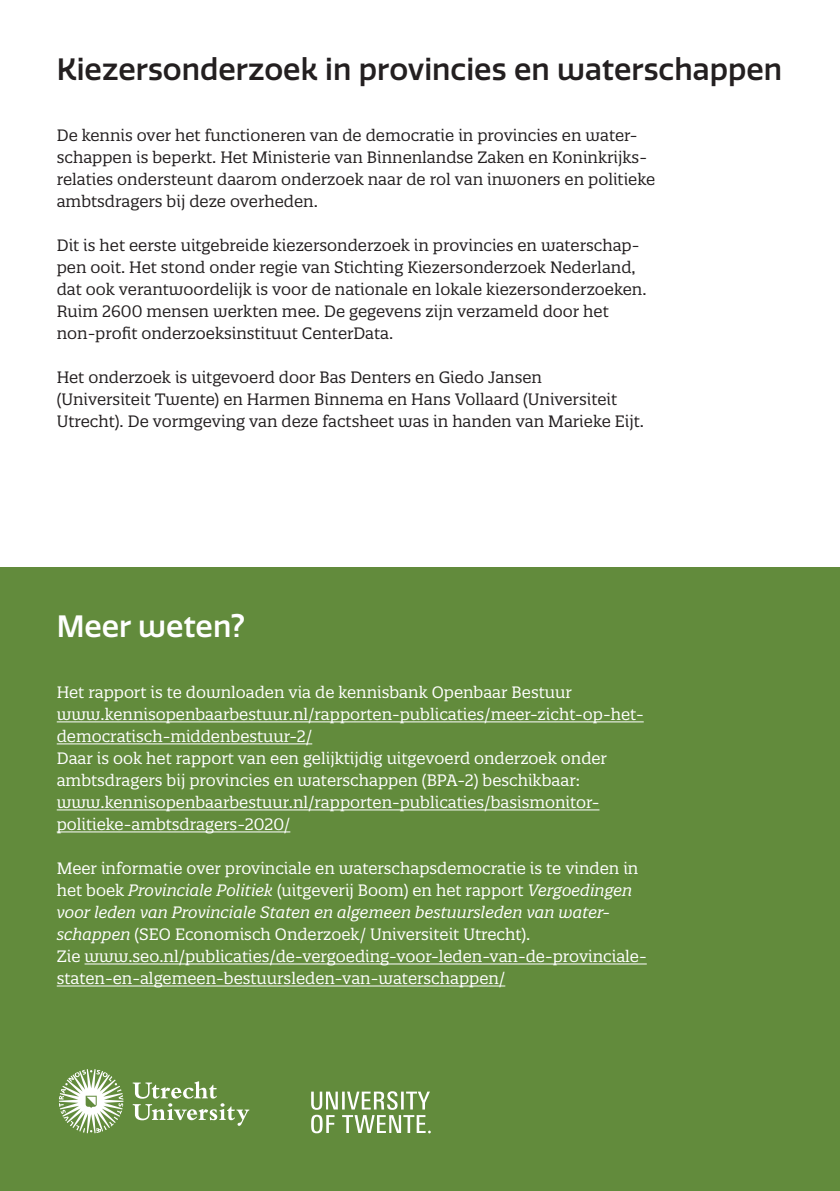
<style>
.page{position:relative;width:840px;height:1191px;background:#fff}
.page>*{position:absolute;margin:0;border:0;box-sizing:border-box;transform-origin:0 0}
.t1{font:500 30px "Quatro";color:#231f20}
.t2{font:500 30px "Quatro";color:#fff}
.t3{font:16px/22px "Quatro Slab";color:#fff}
.t4{font:16px/22px "Quatro Slab";color:#231f20}
.s1{font-style:italic}
</style>
<div class="page">
<div style="left:0;top:567px;width:839px;height:624px;background:#628b3c"></div>
<hr style="left:57px;top:721px;width:586px;height:1px;background:#fff">
<hr style="left:57px;top:743px;width:255px;height:1px;background:#fff">
<hr style="left:57px;top:809px;width:542px;height:1px;background:#fff">
<hr style="left:57px;top:831px;width:233px;height:1px;background:#fff">
<hr style="left:84px;top:963px;width:562px;height:1px;background:#fff">
<hr style="left:57px;top:985px;width:448px;height:1px;background:#fff">
<svg style="left:59px;top:1069px;width:64px;height:64px"></svg>
<svg style="left:133px;top:1081px;width:116px;height:44px"></svg>
<svg style="left:311px;top:1091px;width:119px;height:42px"></svg>
<h1 class="t1" style="left:57px;top:52px;width:726px">Kiezersonderzoek in provincies en waterschappen</h1>
<p class="t4" style="left:57px;top:124px;width:599px">De kennis over het functioneren van de democratie in provincies en water&shy;schappen is beperkt. Het Ministerie van Binnenlandse Zaken en Koninkrijks&shy;relaties ondersteunt daarom onderzoek naar de rol van inwoners en politieke ambtsdragers bij deze overheden.</p>
<p class="t4" style="left:57px;top:234px;width:591px">Dit is het eerste uitgebreide kiezersonderzoek in provincies en waterschap&shy;pen ooit. Het stond onder regie van Stichting Kiezersonderzoek Nederland, dat ook verantwoordelijk is voor de nationale en lokale kiezersonderzoeken.<br>Ruim 2600 mensen werkten mee. De gegevens zijn verzameld door het non-profit onderzoeksinstituut CenterData.</p>
<p class="t4" style="left:57px;top:366px;width:588px">Het onderzoek is uitgevoerd door Bas Denters en Giedo Jansen<br>(Universiteit Twente) en Harmen Binnema en Hans Vollaard (Universiteit<br>Utrecht). De vormgeving van deze factsheet was in handen van Marieke Eijt.</p>
<h1 class="t2" style="left:57px;top:609px;width:190px">Meer weten?</h1>
<p class="t3" style="left:57px;top:681px;width:588px">Het rapport is te downloaden via de kennisbank Openbaar Bestuur www.kennisopenbaarbestuur.nl/rapporten-publicaties/meer-zicht-op-het&shy;democratisch-middenbestuur-2/<br>Daar is ook het rapport van een gelijktijdig uitgevoerd onderzoek onder ambtsdragers bij provincies en waterschappen (BPA-2) beschikbaar: www.kennisopenbaarbestuur.nl/rapporten-publicaties/basismonitor&shy;politieke-ambtsdragers-2020/</p>
<p class="t3" style="left:57px;top:857px;width:591px">Meer informatie over provinciale en waterschapsdemocratie is te vinden in het boek <span class="s1">Provinciale Politiek</span> (uitgeverij Boom) en het rapport <span class="s1">Vergoedingen voor leden van Provinciale Staten en algemeen bestuursleden van water&shy;schappen</span> (SEO Economisch Onderzoek/ Universiteit Utrecht).<br>Zie www.seo.nl/publicaties/de-vergoeding-voor-leden-van-de-provinciale&shy;staten-en-algemeen-bestuursleden-van-waterschappen/</p>
</div>
